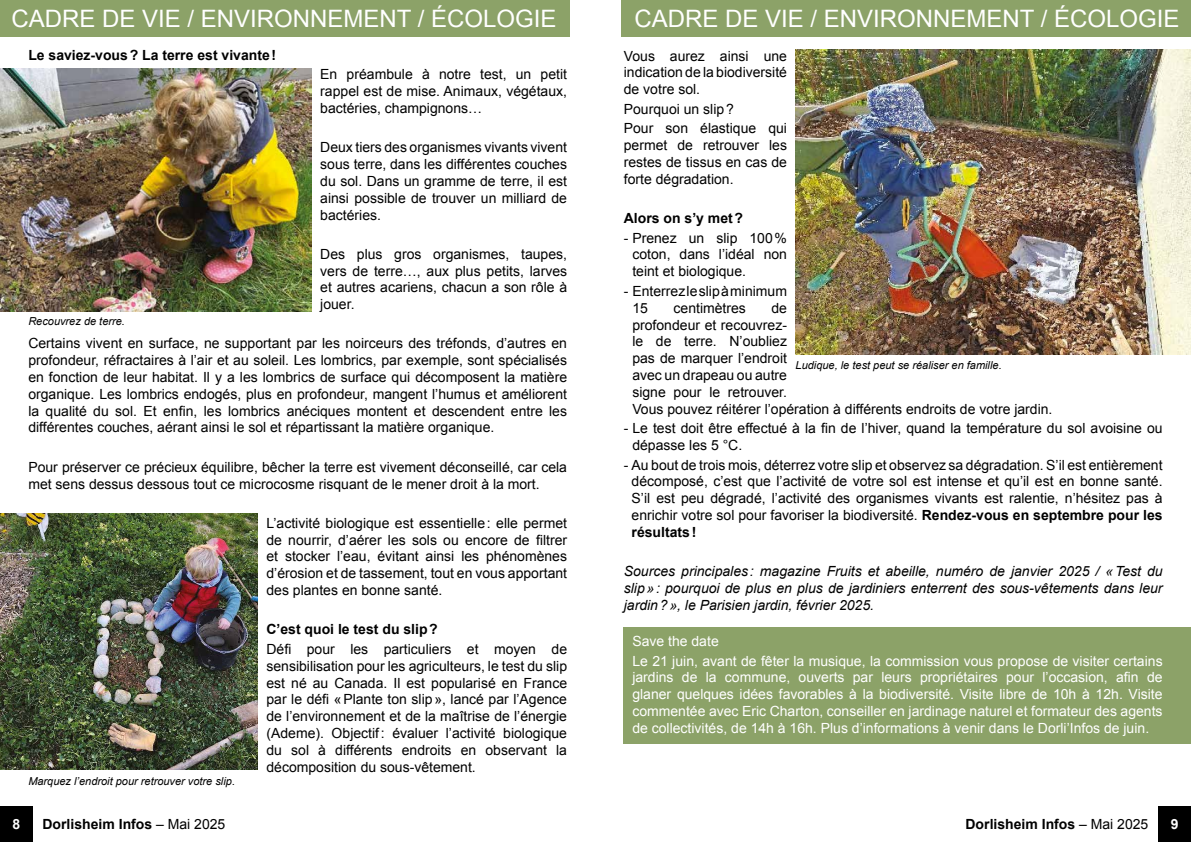
<style>
.page{position:relative;width:1191px;height:842px;background:#fff}
.page>*{position:absolute;margin:0;border:0;box-sizing:border-box;transform-origin:0 0}
.t1{font:24px "Arial";color:#fff}
.t2{font:14px/16.8px "Arial";color:#000;text-align:justify}
.t3{font:14px/16.8px "Arial";color:#fff}
.t4{font:italic 14px/16.8px "Arial";color:#000;text-align:justify}
.t5{font:700 14px "Arial";color:#000}
.t6{font:700 14px "Arial";color:#fff}
.t7{font:italic 11px "Arial";color:#000}
.s1{font-weight:700}
.s2{font-weight:400}
</style>
<div class="page">
<div style="left:0;top:806px;width:33px;height:36px;background:#000"></div>
<div style="left:1158px;top:806px;width:33px;height:36px;background:#000"></div>
<div style="left:0;top:0;width:570px;height:37px;background:#8ca268"></div>
<div style="left:621px;top:0;width:570px;height:37px;background:#8ca268"></div>
<div style="left:624px;top:627px;width:567px;height:116px;background:#8ca268"></div>
<img style="left:795px;top:50px;width:396px;height:304px">
<img style="left:0;top:69px;width:312px;height:242px">
<img style="left:0;top:514px;width:258px;height:255px">
<h1 class="t1" style="left:11px;top:3px;width:547px">CADRE DE VIE / ENVIRONNEMENT / ÉCOLOGIE</h1>
<p class="t5" style="left:28px;top:46px;width:249px">Le saviez-vous? La terre est vivante!</p>
<p class="t2" style="left:320px;top:66px;width:248px">En préambule à notre test, un petit rappel est de mise. Animaux, végétaux, bactéries, champignons…</p>
<p class="t2" style="left:320px;top:139px;width:248px">Deux tiers des organismes vivants vivent sous terre, dans les différentes couches du sol. Dans un gramme de terre, il est ainsi possible de trouver un milliard de bactéries.</p>
<p class="t2" style="left:320px;top:246px;width:248px">Des plus gros organismes, taupes, vers de terre…, aux plus petits, larves et autres acariens, chacun a son rôle à jouer.</p>
<p class="t2" style="left:28px;top:335px;width:540px">Certains vivent en surface, ne supportant par les noirceurs des tréfonds, d’autres en profondeur, réfractaires à l’air et au soleil. Les lombrics, par exemple, sont spécialisés en fonction de leur habitat. Il y a les lombrics de surface qui décomposent la matière organique. Les lombrics endogés, plus en profondeur, mangent l’humus et améliorent la qualité du sol. Et enfin, les lombrics anéciques montent et descendent entre les différentes couches, aérant ainsi le sol et répartissant la matière organique.</p>
<p class="t2" style="left:28px;top:459px;width:540px">Pour préserver ce précieux équilibre, bêcher la terre est vivement déconseillé, car cela met sens dessus dessous tout ce microcosme risquant de le mener droit à la mort.</p>
<p class="t2" style="left:266px;top:515px;width:302px">L’activité biologique est essentielle: elle permet de nourrir, d’aérer les sols ou encore de filtrer et stocker l’eau, évitant ainsi les phénomènes d’érosion et de tassement, tout en vous apportant des plantes en bonne santé.</p>
<p class="t5" style="left:266px;top:620px;width:173px">C’est quoi le test du slip?</p>
<p class="t2" style="left:266px;top:641px;width:302px">Défi pour les particuliers et moyen de sensibilisation pour les agriculteurs, le test du slip est né au Canada. Il est popularisé en France par le défi «Plante ton slip», lancé par l’Agence de l’environnement et de la maîtrise de l’énergie (Ademe). Objectif: évaluer l’activité biologique du sol à différents endroits en observant la décomposition du sous-vêtement.</p>
<p class="t7" style="left:28px;top:314px;width:98px">Recouvrez de terre.</p>
<p class="t7" style="left:28px;top:774px;width:208px">Marquez l’endroit pour retrouver votre slip.</p>
<h1 class="t1" style="left:634px;top:3px;width:547px">CADRE DE VIE / ENVIRONNEMENT / ÉCOLOGIE</h1>
<p class="t2" style="left:624px;top:47px;width:165px">Vous aurez ainsi une indication de la biodiversité de votre sol.</p>
<p class="t2" style="left:624px;top:99px;width:165px;line-height:19.6px">Pourquoi un slip?<br>Pour son élastique qui</p>
<p class="t2" style="left:624px;top:137px;width:165px">permet de retrouver les restes de tissus en cas de forte dégradation.</p>
<p class="t5" style="left:624px;top:209px;width:121px">Alors on s’y met?</p>
<p class="t2" style="left:632px;top:229px;width:156px;text-indent:-9px">- Prenez un slip 100% coton, dans l’idéal non teint et biologique.</p>
<p class="t2" style="left:632px;top:283px;width:156px;text-indent:-9px">- Enterrez le slip à minimum<br>15</p>
<p class="t2" style="left:673px;top:300px;width:74px">centimètres</p>
<p class="t2" style="left:632px;top:300px;width:421px;text-align:left;text-indent:139px">de<br>profondeur et recouvrez-<br>le de terre. N’oubliez<br>pas de marquer l’endroit<br>avec un drapeau ou autre<br>signe pour le retrouver.<br>Vous pouvez réitérer l’opération à différents endroits de votre jardin.</p>
<p class="t2" style="left:632px;top:420px;width:532px;text-indent:-9px">- Le test doit être effectué à la fin de l’hiver, quand la température du sol avoisine ou dépasse les 5 °C.</p>
<p class="t2" style="left:631px;top:456px;width:532px;text-indent:-8px">- Au bout de trois mois, déterrez votre slip et observez sa dégradation. S’il est entièrement décomposé, c’est que l’activité de votre sol est intense et qu’il est en bonne santé.<br>S’il est peu dégradé, l’activité des organismes vivants est ralentie, n’hésitez pas à enrichir votre sol pour favoriser la biodiversité. <span class="s1">Rendez-vous en septembre pour les résultats!</span></p>
<p class="t4" style="left:624px;top:563px;width:540px">Sources principales : magazine Fruits et abeille, numéro de janvier 2025 / «Test du slip»: pourquoi de plus en plus de jardiniers enterrent des sous-vêtements dans leur jardin?», le Parisien jardin, février 2025.</p>
<p class="t3" style="left:632px;top:631px;width:532px;line-height:19.6px">Save the date<br>Le 21 juin, avant de fêter la musique, la commission vous propose de visiter certains</p>
<p class="t3" style="left:632px;top:669px;width:532px;text-align:justify">jardins de la commune, ouverts par leurs propriétaires pour l’occasion, afin de glaner quelques idées favorables à la biodiversité. Visite libre de 10h à 12h. Visite commentée avec Eric Charton, conseiller en jardinage naturel et formateur des agents de collectivités, de 14h à 16h. Plus d’informations à venir dans le Dorli’Infos de juin.</p>
<p class="t7" style="left:795px;top:358px;width:208px">Ludique, le test peut se réaliser en famille.</p>
<p class="t6" style="left:12px;top:815px;width:9px">8</p>
<p class="t5" style="left:43px;top:815px;width:184px">Dorlisheim Infos <span class="s2">– Mai 2025</span></p>
<p class="t5" style="left:965px;top:815px;width:184px">Dorlisheim Infos <span class="s2">– Mai 2025</span></p>
<p class="t6" style="left:1170px;top:815px;width:9px">9</p>
</div>
